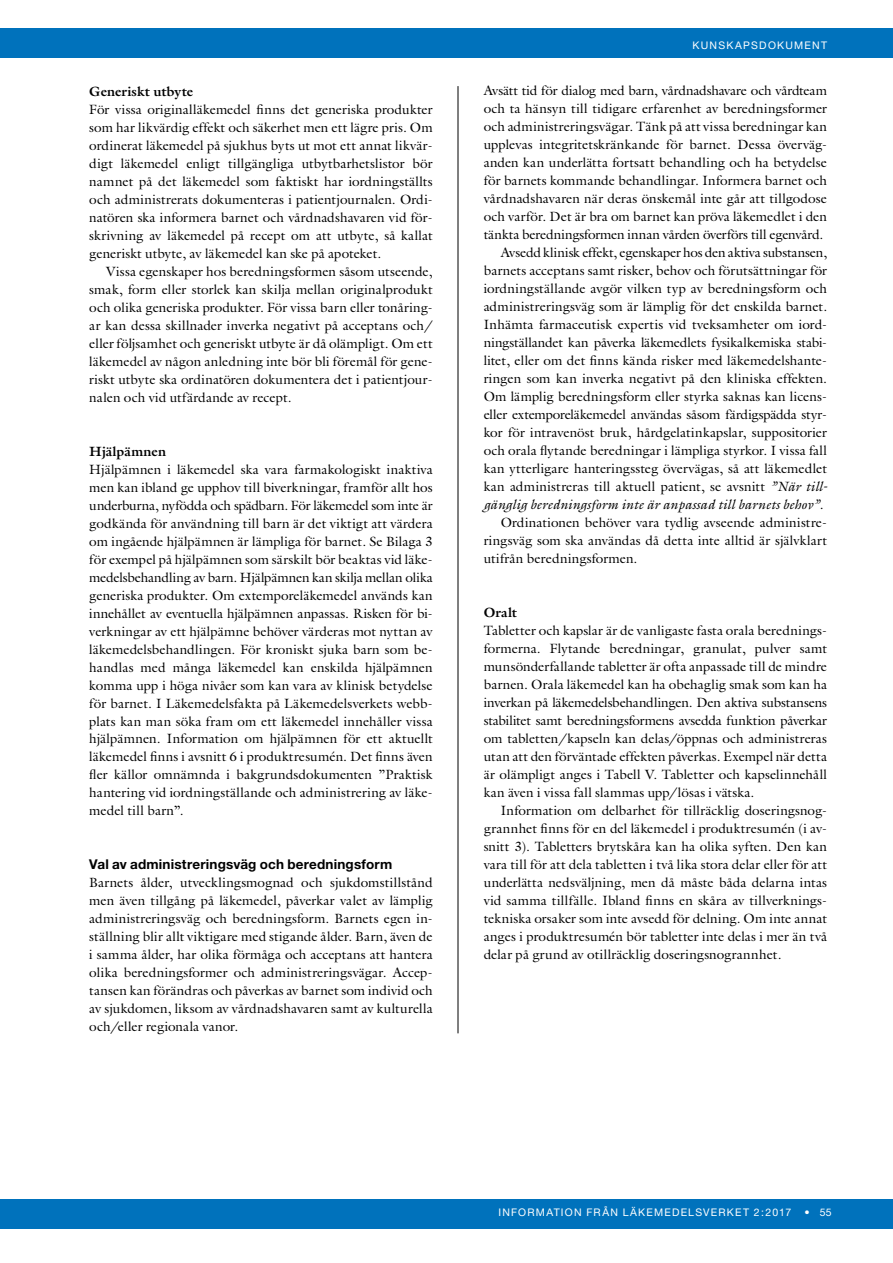
<style>
.page{position:relative;width:893px;height:1263px;background:#fff}
.page>*{position:absolute;margin:0;border:0;box-sizing:border-box;transform-origin:0 0}
.t1{font:13.5px/18px "Galliard LT";letter-spacing:.005em;color:#000;text-align:justify}
.t2{font:13.5px "Galliard LT";letter-spacing:-.015em;color:#000}
.t3{font:italic 13.5px "Galliard LT";letter-spacing:.01em;color:#000}
.t4{font:700 13.5px "Helvetica Neue";letter-spacing:.015em;color:#000}
.t5{font:700 13.5px "Galliard LT";letter-spacing:.01em;color:#000}
.t6{font:10.5px "Helvetica Neue";letter-spacing:.12em;color:#fff}
.s1{font-style:italic}
.s2{font-style:normal}
</style>
<div class="page">
<div style="left:0;top:28px;width:893px;height:30px;background:#0072bc"></div>
<div style="left:0;top:1199px;width:893px;height:30px;background:#0072bc"></div>
<hr style="left:458px;top:86px;width:1px;height:947px;background:#000">
<p class="t5" style="left:89px;top:82px;width:105px">Generiskt utbyte</p>
<p class="t1" style="left:89px;top:100px;width:345px">För vissa originalläkemedel finns det generiska produkter som har likvärdig effekt och säkerhet men ett lägre pris. Om ordinerat läkemedel på sjukhus byts ut mot ett annat likvär&shy;digt läkemedel enligt tillgängliga utbytbarhetslistor bör namnet på det läkemedel som faktiskt har iordningställts och administrerats dokumenteras i patientjournalen. Ordi&shy;natören ska informera barnet och vårdnadshavaren vid för&shy;skrivning av läkemedel på recept om att utbyte, så kallat generiskt utbyte, av läkemedel kan ske på apoteket.</p>
<p class="t1" style="left:89px;top:262px;width:345px;text-indent:17px">Vissa egenskaper hos beredningsformen såsom utseende, smak, form eller storlek kan skilja mellan originalprodukt och olika generiska produkter. För vissa barn eller tonåring&shy;ar kan dessa skillnader inverka negativt på acceptans och/ eller följsamhet och generiskt utbyte är då olämpligt. Om ett läkemedel av någon anledning inte bör bli föremål för gene&shy;riskt utbyte ska ordinatören dokumentera det i patientjour&shy;nalen och vid utfärdande av recept.</p>
<p class="t5" style="left:89px;top:442px;width:78px">Hjälpämnen</p>
<p class="t1" style="left:89px;top:460px;width:345px">Hjälpämnen i läkemedel ska vara farmakologiskt inaktiva men kan ibland ge upphov till biverkningar, framför allt hos underburna, nyfödda och spädbarn. För läkemedel som inte är godkända för användning till barn är det viktigt att värdera om ingående hjälpämnen är lämpliga för barnet. Se Bilaga 3 för exempel på hjälpämnen som särskilt bör beaktas vid läke&shy;medelsbehandling av barn. Hjälpämnen kan skilja mellan olika generiska produkter. Om extemporeläkemedel används kan innehållet av eventuella hjälpämnen anpassas. Risken för bi&shy;verkningar av ett hjälpämne behöver värderas mot nyttan av läkemedelsbehandlingen. För kroniskt sjuka barn som be&shy;handlas med många läkemedel kan enskilda hjälpämnen komma upp i höga nivåer som kan vara av klinisk betydelse för barnet. I Läkemedelsfakta på Läkemedelsverkets webb&shy;plats kan man söka fram om ett läkemedel innehåller vissa hjälpämnen. Information om hjälpämnen för ett aktuellt läkemedel finns i avsnitt 6 i produktresumén. Det finns även fler källor omnämnda i bakgrundsdokumenten ”Praktisk hantering vid iordningställande och administrering av läke&shy;medel till barn”.</p>
<p class="t4" style="left:89px;top:856px;width:304px">Val av administreringsväg och beredningsform</p>
<p class="t1" style="left:89px;top:874px;width:345px">Barnets ålder, utvecklingsmognad och sjukdomstillstånd men även tillgång på läkemedel, påverkar valet av lämplig administreringsväg och beredningsform. Barnets egen in&shy;ställning blir allt viktigare med stigande ålder. Barn, även de i samma ålder, har olika förmåga och acceptans att hantera olika beredningsformer och administreringsvägar. Accep&shy;tansen kan förändras och påverkas av barnet som individ och av sjukdomen, liksom av vårdnadshavaren samt av kulturella och/eller regionala vanor.</p>
<p class="t6" style="left:693px;top:39px;width:136px">KUNSKAPSDOKUMENT</p>
<p class="t2" style="left:484px;top:82px;width:345px">Avsätt tid för dialog med barn, vårdnadshavare och vårdteam</p>
<p class="t1" style="left:484px;top:100px;width:345px">och ta hänsyn till tidigare erfarenhet av beredningsformer</p>
<p class="t1" style="left:484px;top:118px;width:345px">och administreringsvägar. Tänk på att vissa beredningar kan</p>
<p class="t1" style="left:484px;top:136px;width:345px">upplevas integritetskränkande för barnet. Dessa överväg-</p>
<p class="t1" style="left:484px;top:154px;width:345px">anden kan underlätta fortsatt behandling och ha betydelse</p>
<p class="t1" style="left:484px;top:172px;width:345px">för barnets kommande behandlingar. Informera barnet och</p>
<p class="t1" style="left:484px;top:190px;width:345px">vårdnadshavaren när deras önskemål inte går att tillgodose</p>
<p class="t1" style="left:484px;top:208px;width:345px">och varför. Det är bra om barnet kan pröva läkemedlet i den</p>
<p class="t2" style="left:484px;top:226px;width:341px">tänkta beredningsformen innan vården överförs till egenvård.</p>
<p class="t1" style="left:501px;top:244px;width:328px">Avsedd klinisk effekt, egenskaper hos den aktiva substansen,</p>
<p class="t1" style="left:484px;top:262px;width:345px">barnets acceptans samt risker, behov och förutsättningar för</p>
<p class="t1" style="left:484px;top:280px;width:345px">iordningställande avgör vilken typ av beredningsform och</p>
<p class="t1" style="left:484px;top:298px;width:345px">administreringsväg som är lämplig för det enskilda barnet.</p>
<p class="t1" style="left:484px;top:316px;width:345px">Inhämta farmaceutisk expertis vid tveksamheter om iord-</p>
<p class="t2" style="left:484px;top:334px;width:345px">ningställandet kan påverka läkemedlets fysikalkemiska stabi-</p>
<p class="t1" style="left:484px;top:352px;width:345px">litet, eller om det finns kända risker med läkemedelshante-</p>
<p class="t1" style="left:484px;top:370px;width:345px">ringen som kan inverka negativt på den kliniska effekten.</p>
<p class="t1" style="left:484px;top:388px;width:343px">Om lämplig beredningsform eller styrka saknas kan licens-</p>
<p class="t2" style="left:484px;top:406px;width:341px">eller extemporeläkemedel användas såsom färdigspädda styr--</p>
<p class="t1" style="left:484px;top:424px;width:345px">kor för intravenöst bruk, hårdgelatinkapslar, suppositorier</p>
<p class="t1" style="left:484px;top:442px;width:345px">och orala flytande beredningar i lämpliga styrkor. I vissa fall</p>
<p class="t1" style="left:484px;top:460px;width:345px">kan ytterligare hanteringssteg övervägas, så att läkemedlet</p>
<p class="t1" style="left:484px;top:478px;width:345px">kan administreras till aktuell patient, se avsnitt <span class="s1">”När till-</span></p>
<p class="t3" style="left:484px;top:496px;width:341px">gänglig beredningsform inte är anpassad till barnets behov”<span class="s2">.</span></p>
<p class="t1" style="left:501px;top:514px;width:328px">Ordinationen behöver vara tydlig avseende administre-</p>
<p class="t1" style="left:484px;top:532px;width:345px">ringsväg som ska användas då detta inte alltid är självklart</p>
<p class="t1" style="left:484px;top:550px;width:155px">utifrån beredningsformen.</p>
<p class="t5" style="left:484px;top:604px;width:35px">Oralt</p>
<p class="t1" style="left:484px;top:622px;width:345px">Tabletter och kapslar är de vanligaste fasta orala berednings&shy;formerna. Flytande beredningar, granulat, pulver samt munsönderfallande tabletter är ofta anpassade till de mindre barnen. Orala läkemedel kan ha obehaglig smak som kan ha inverkan på läkemedelsbehandlingen. Den aktiva substansens stabilitet samt beredningsformens avsedda funktion påverkar om tabletten/kapseln kan delas/öppnas och administreras utan att den förväntade effekten påverkas. Exempel när detta är olämpligt anges i Tabell V. Tabletter och kapselinnehåll kan även i vissa fall slammas upp/lösas i vätska.</p>
<p class="t1" style="left:484px;top:802px;width:345px;text-indent:17px">Information om delbarhet för tillräcklig doseringsnog&shy;grannhet finns för en del läkemedel i produktresumén (i av&shy;snitt 3). Tabletters brytskåra kan ha olika syften. Den kan vara till för att dela tabletten i två lika stora delar eller för att underlätta nedsväljning, men då måste båda delarna intas vid samma tillfälle. Ibland finns en skåra av tillverknings&shy;tekniska orsaker som inte avsedd för delning. Om inte annat anges i produktresumén bör tabletter inte delas i mer än två delar på grund av otillräcklig doseringsnogrannhet.</p>
<p class="t6" style="left:498px;top:1206px;width:335px">INFORMATION FRÅN LÄKEMEDELSVERKET 2:2017 • 55</p>
</div>
